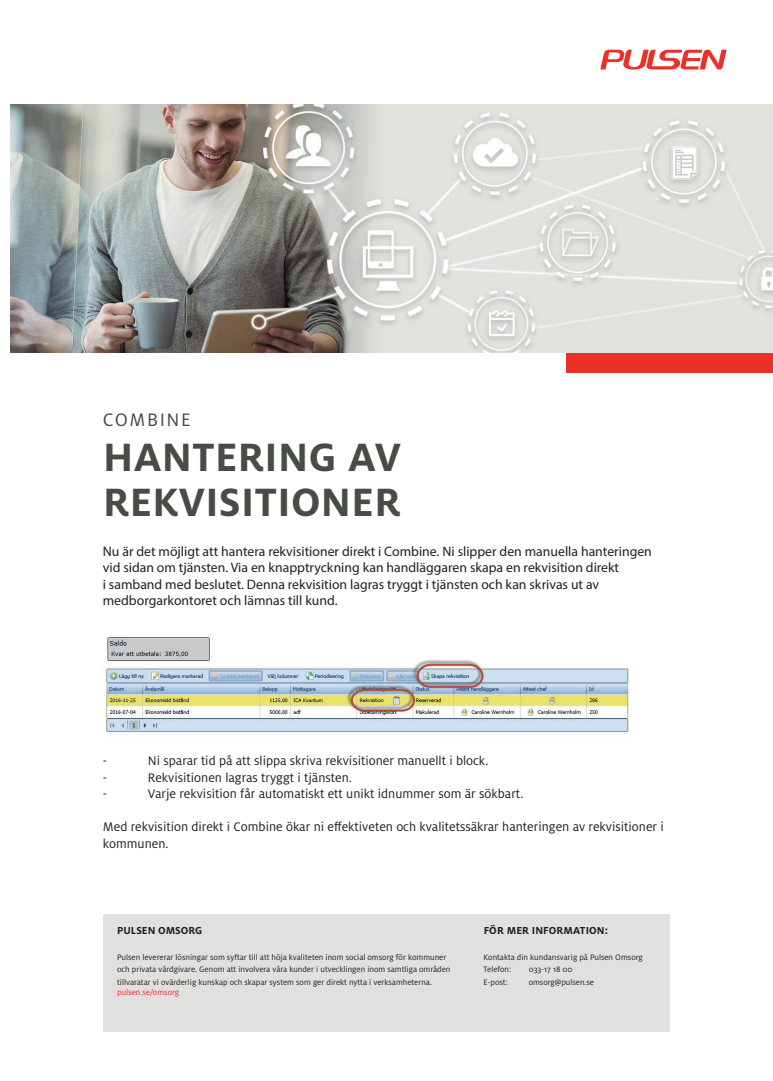
<style>
.page{position:relative;width:773px;height:1081px;background:#fff}
.page>*{position:absolute;margin:0;border:0;box-sizing:border-box;transform-origin:0 0}
.t1{font:700 43.75px/45px "Milo Pro";letter-spacing:.01em;color:#474c45}
.t2{font:20px "Milo Pro";letter-spacing:.08em;color:#474c45}
.t3{font:13.75px/16.5px "Myriad Pro";color:#231f20}
.t4{font:13.75px/16.5px "Milo Pro";color:#231f20}
.t5{font:700 11.25px "Milo Pro";color:#231f20}
.t6{font:8.75px/12.5px "Milo Pro";color:#231f20}
.t7{font:8.75px "Milo Pro";color:#eb3029}
</style>
<div class="page">
<img style="left:11px;top:105px;width:761px;height:248px">
<svg style="left:600px;top:49px;width:126px;height:21px"></svg>
<div style="left:565px;top:353px;width:207px;height:19px;background:#eb3029"></div>
<div style="left:103px;top:914px;width:366px;height:117px;background:#e0e1df"></div>
<div style="left:469px;top:914px;width:200px;height:117px;background:#e0e1df"></div>
<img style="left:103px;top:637px;width:530px;height:97px">
<h2 class="t2" style="left:103px;top:409px;width:89px">COMBINE</h2>
<h1 class="t1" style="left:103px;top:435px;width:299px">HANTERING AV<br>REKVISITIONER</h1>
<p class="t3" style="left:103px;top:542px;width:550px">Nu är det möjligt att hantera rekvisitioner direkt i Combine. Ni slipper den manuella hanteringen vid sidan om tjänsten. Via en knapptryckning kan handläggaren skapa en rekvisition direkt<br>i samband med beslutet. Denna rekvisition lagras tryggt i tjänsten och kan skrivas ut av medborgarkontoret och lämnas till kund.</p>
<h3 class="t4" style="left:103px;top:753px;width:6px">-</h3>
<h3 class="t4" style="left:148px;top:753px;width:342px">Ni sparar tid på att slippa skriva rekvisitioner manuellt i block.</h3>
<h3 class="t4" style="left:103px;top:769px;width:6px">-</h3>
<h3 class="t4" style="left:148px;top:769px;width:205px">Rekvisitionen lagras tryggt i tjänsten.</h3>
<h3 class="t4" style="left:103px;top:786px;width:6px">-</h3>
<h3 class="t4" style="left:148px;top:786px;width:377px">Varje rekvisition får automatiskt ett unikt idnummer som är sökbart.</h3>
<h3 class="t4" style="left:103px;top:819px;width:562px">Med rekvisition direkt i Combine ökar ni effektiveten och kvalitetssäkrar hanteringen av rekvisitioner i kommunen.</h3>
<p class="t5" style="left:117px;top:924px;width:86px">PULSEN OMSORG</p>
<p class="t6" style="left:117px;top:951px;width:334px">Pulsen levererar lösningar som syftar till att höja kvaliteten inom social omsorg för kommuner och privata vårdgivare. Genom att involvera våra kunder i utvecklingen inom samtliga områden tillvaratar vi ovärderlig kunskap och skapar system som ger direkt nytta i verksamheterna.</p>
<p class="t7" style="left:117px;top:987px;width:63px">pulsen.se/omsorg</p>
<p class="t5" style="left:483px;top:924px;width:126px">FÖR MER INFORMATION:</p>
<p class="t6" style="left:483px;top:951px;width:161px">Kontakta din kundansvarig på Pulsen Omsorg<br>Telefon:</p>
<p class="t6" style="left:528px;top:963px;width:45px">033-17 18 00</p>
<p class="t6" style="left:483px;top:976px;width:26px">E-post:</p>
<p class="t6" style="left:528px;top:976px;width:67px">omsorg@pulsen.se</p>
</div>
